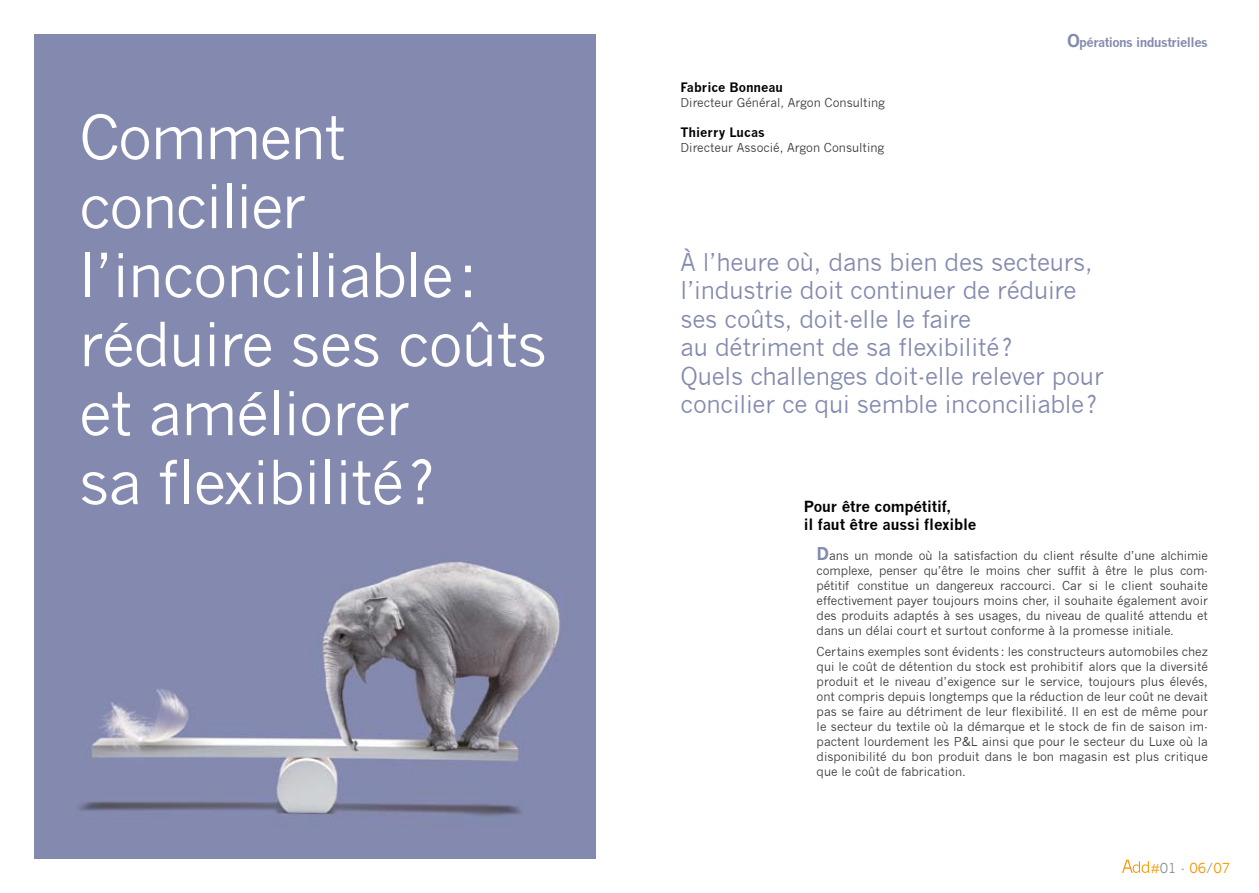
<style>
.page{position:relative;width:1259px;height:893px;background:#fff}
.page>*{position:absolute;margin:0;border:0;box-sizing:border-box;transform-origin:0 0}
.t1{font:60px/69px "News Gothic";letter-spacing:-.02em;color:#fff}
.t2{font:24px/28.5px "News Gothic";letter-spacing:-.01em;color:#838aae}
.t3{font:700 15px/18px "News Gothic";letter-spacing:-.01em;color:#000}
.t4{font:13.5px "News Gothic";color:#f49700}
.t5{font:700 12.75px "News Gothic";color:#000}
.t6{font:700 12.75px "News Gothic";letter-spacing:-.04em;color:#838aae}
.t7{font:12px/15px "News Gothic";color:#3a3a39;text-align:justify}
.s1{font-size:17.25px}
.s2{font-weight:700;font-size:17.25px;color:#838aae}
.s3{color:#89949b}
</style>
<div class="page">
<img style="left:34px;top:34px;width:561px;height:821px">
<svg style="left:1122px;top:860px;width:27px;height:13px"></svg>
<h1 class="t1" style="left:79px;top:108px;width:470px">Comment concilier l’inconciliable : réduire ses coûts et améliorer<br>sa flexibilité ?</h1>
<p class="t5" style="left:680px;top:82px;width:104px">Fabrice Bonneau</p>
<p class="t7" style="left:680px;top:96px;width:206px">Directeur Général, Argon Consulting</p>
<p class="t5" style="left:680px;top:127px;width:86px">Thierry Lucas</p>
<p class="t7" style="left:680px;top:141px;width:205px">Directeur Associé, Argon Consulting</p>
<p class="t6" style="left:1067px;top:37px;width:142px"><span class="s1">O</span>pérations industrielles</p>
<h2 class="t2" style="left:680px;top:250px;width:425px">À l’heure où, dans bien des secteurs, l’industrie doit continuer de réduire ses coûts, doit-elle le faire<br>au détriment de sa flexibilité ?<br>Quels challenges doit-elle relever pour concilier ce qui semble inconciliable ?</h2>
<p class="t3" style="left:804px;top:499px;width:174px">Pour être compétitif,<br>il faut être aussi flexible</p>
<p class="t7" style="left:816px;top:549px;width:393px"><span class="s2">D</span>ans un monde où la satisfaction du client résulte d’une alchimie complexe, penser qu’être le moins cher suffit à être le plus com&shy;pétitif constitue un dangereux raccourci. Car si le client souhaite effectivement payer toujours moins cher, il souhaite également avoir des produits adaptés à ses usages, du niveau de qualité attendu et dans un délai court et surtout conforme à la promesse initiale.</p>
<p class="t7" style="left:816px;top:646px;width:393px">Certains exemples sont évidents : les constructeurs automobiles chez qui le coût de détention du stock est prohibitif alors que la diversité produit et le niveau d’exigence sur le service, toujours plus élevés, ont compris depuis longtemps que la réduction de leur coût ne devait pas se faire au détriment de leur flexibilité. Il en est de même pour le secteur du textile où la démarque et le stock de fin de saison im&shy;pactent lourdement les P&amp;L ainsi que pour le secteur du Luxe où la disponibilité du bon produit dans le bon magasin est plus critique que le coût de fabrication.</p>
<p class="t4" style="left:1150px;top:863px;width:81px">#<span class="s3">01 -</span> 06<span class="s3">/</span>07</p>
</div>
